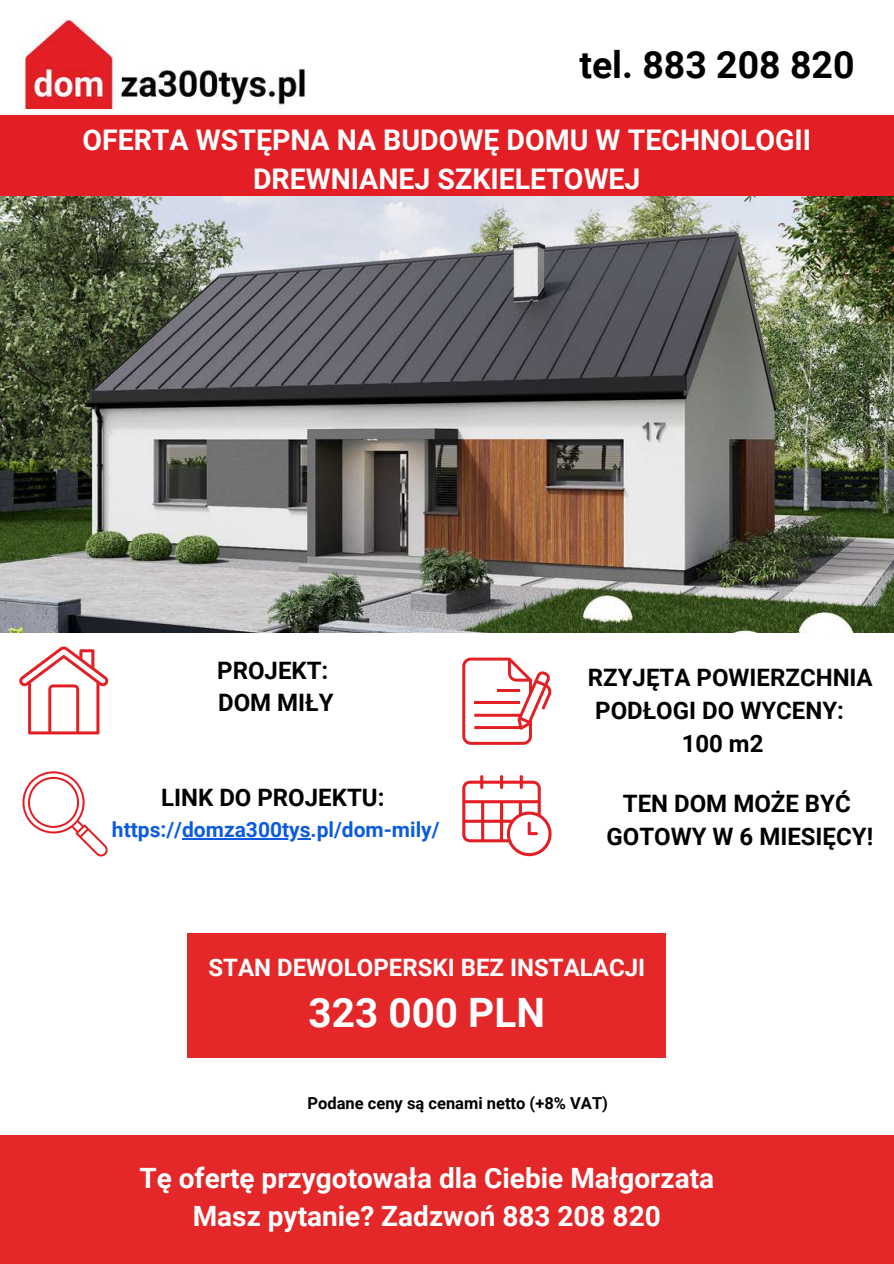
<style>
.page{position:relative;width:894px;height:1264px;background:#fff}
.page>*{position:absolute;margin:0;border:0;box-sizing:border-box;transform-origin:0 0}
.t1{font:700 40.5px "Roboto";color:#fff}
.t2{font:700 37.5px "Roboto";color:#000}
.t3{font:700 28.5px/39.3px "Roboto";color:#fff;text-align:center}
.t4{font:700 27.9px/38.1px "Roboto";color:#fff;text-align:center}
.t5{font:700 24px/32.7px "Roboto";color:#000;text-align:center}
.t6{font:700 24px "Roboto";color:#fff}
.t7{font:700 21px "Roboto";color:#0b5be1}
.t8{font:700 16.5px "Roboto";color:#000}
.s1{color:#fff}
</style>
<div class="page">
<div style="left:0;top:115px;width:893px;height:91px;background:#e31e24"></div>
<img style="left:22px;top:19px;width:283px;height:89px">
<svg style="left:19px;top:646px;width:89px;height:88px"></svg>
<svg style="left:22px;top:771px;width:86px;height:85px"></svg>
<svg style="left:462px;top:657px;width:89px;height:87px"></svg>
<hr style="left:497px;top:689px;width:23px;height:3px;background:#e31f24">
<hr style="left:474px;top:701px;width:46px;height:3px;background:#e31f24">
<svg style="left:462px;top:775px;width:89px;height:81px"></svg>
<img style="left:0;top:196px;width:893px;height:436px">
<div style="left:0;top:1134px;width:893px;height:129px;background:#e4282a"></div>
<div style="left:187px;top:933px;width:479px;height:124px;background:#e4282a"></div>
<hr style="left:182px;top:838px;width:128px;height:1px;background:#0b5be1">
<h2 class="t2" style="left:579px;top:43px;width:276px">tel. 883 208 820</h2>
<p class="t3" style="left:82px;top:120px;width:730px">OFERTA WSTĘPNA NA BUDOWĘ DOMU W TECHNOLOGII<br>DREWNIANEJ SZKIELETOWEJ</p>
<p class="t5" style="left:217px;top:654px;width:118px;text-align:left">PROJEKT:<br>DOM MIŁY</p>
<p class="t5" style="left:161px;top:782px;width:225px">LINK DO PROJEKTU:</p>
<p class="t7" style="left:112px;top:817px;width:329px">https://domza300tys.pl/dom-mily/</p>
<p class="t5" style="left:572px;top:661px;width:302px"><span class="s1">P</span>RZYJĘTA POWIERZCHNIA<br>PODŁOGI DO WYCENY:<br>100 m2</p>
<p class="t5" style="left:606px;top:787px;width:268px">TEN DOM MOŻE BYĆ<br>GOTOWY W 6 MIESIĘCY!</p>
<p class="t6" style="left:208px;top:953px;width:438px">STAN DEWOLOPERSKI BEZ INSTALACJI</p>
<h1 class="t1" style="left:308px;top:989px;width:238px">323 000 PLN</h1>
<p class="t8" style="left:307px;top:1093px;width:302px">Podane ceny są cenami netto (+8% VAT)</p>
<p class="t4" style="left:139px;top:1159px;width:576px">Tę ofertę przygotowała dla Ciebie Małgorzata<br>Masz pytanie? Zadzwoń 883 208 820</p>
</div>
